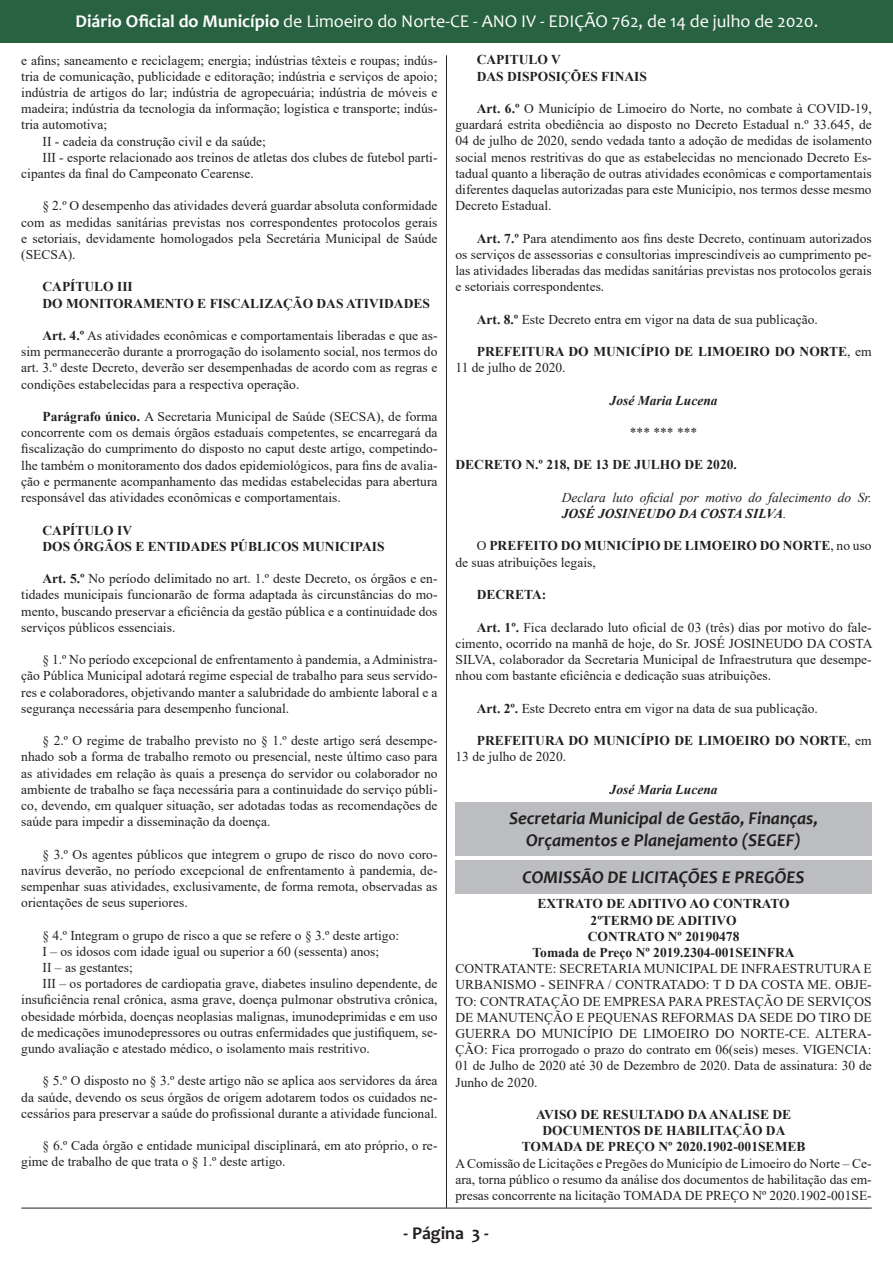
<style>
.page{position:relative;width:893px;height:1263px;background:#fff}
.page>*{position:absolute;margin:0;border:0;box-sizing:border-box;transform-origin:0 0}
.t1{font:italic 700 18px "Candara";color:#231f20}
.t2{font:18px "Candara";color:#fff}
.t3{font:700 18px "Candara";color:#231f20}
.t4{font:13.5px/16.2px "Times New Roman";color:#231f20;text-align:justify}
.t5{font:700 13.5px/16.2px "Times New Roman";color:#231f20}
.t6{font:italic 13.5px/16.2px "Times New Roman";color:#231f20}
.t7{font:italic 700 13.5px "Times New Roman";color:#231f20}
.s1{font-weight:700}
.s2{font-weight:400}
</style>
<div class="page">
<div style="left:0;top:0;width:892px;height:42px;background:#286240"></div>
<hr style="left:446px;top:55px;width:1px;height:1153px;background:#231f20">
<hr style="left:21px;top:1208px;width:851px;height:1px;background:#231f20">
<div style="left:455px;top:802px;width:417px;height:53px;background:#bcbdc0"></div>
<div style="left:455px;top:860px;width:417px;height:33px;background:#bcbdc0"></div>
<h1 class="t2" style="left:76px;top:10px;width:744px"><span class="s1">Diário Oficial do Município</span> de Limoeiro do Norte-CE - ANO IV - EDIÇÃO 762, de 14 de julho de 2020.</h1>
<p class="t4" style="left:21px;top:52px;width:418px">e afins; saneamento e reciclagem; energia; indústrias têxteis e roupas; indús&shy;tria de comunicação, publicidade e editoração; indústria e serviços de apoio; indústria de artigos do lar; indústria de agropecuária; indústria de móveis e madeira; indústria da tecnologia da informação; logística e transporte; indús&shy;tria automotiva;</p>
<p class="t4" style="left:43px;top:133px;width:225px">II - cadeia da construção civil e da saúde;</p>
<p class="t4" style="left:21px;top:149px;width:418px;text-indent:21px">III - esporte relacionado aos treinos de atletas dos clubes de futebol parti&shy;cipantes da final do Campeonato Cearense.</p>
<p class="t4" style="left:21px;top:197px;width:418px;text-indent:21px">§ 2.º O desempenho das atividades deverá guardar absoluta conformidade com as medidas sanitárias previstas nos correspondentes protocolos gerais e setoriais, devidamente homologados pela Secretária Municipal de Saúde (SECSA).</p>
<p class="t5" style="left:43px;top:278px;width:92px">CAPÍTULO III</p>
<p class="t5" style="left:43px;top:295px;width:389px">DO MONITORAMENTO E FISCALIZAÇÃO DAS ATIVIDADES</p>
<p class="t4" style="left:21px;top:327px;width:418px;text-indent:21px"><span class="s1">Art. 4.º</span> As atividades econômicas e comportamentais liberadas e que as&shy;sim permanecerão durante a prorrogação do isolamento social, nos termos do art. 3.º deste Decreto, deverão ser desempenhadas de acordo com as regras e condições estabelecidas para a respectiva operação.</p>
<p class="t4" style="left:21px;top:408px;width:418px;text-indent:21px"><span class="s1">Parágrafo único.</span> A Secretaria Municipal de Saúde (SECSA), de forma concorrente com os demais órgãos estaduais competentes, se encarregará da fiscalização do cumprimento do disposto no caput deste artigo, competindo&shy;lhe também o monitoramento dos dados epidemiológicos, para fins de avalia&shy;ção e permanente acompanhamento das medidas estabelecidas para abertura responsável das atividades econômicas e comportamentais.</p>
<p class="t5" style="left:43px;top:521px;width:91px">CAPÍTULO IV</p>
<p class="t5" style="left:43px;top:538px;width:344px">DOS ÓRGÃOS E ENTIDADES PÚBLICOS MUNICIPAIS</p>
<p class="t4" style="left:21px;top:570px;width:418px;text-indent:21px"><span class="s1">Art. 5.º</span> No período delimitado no art. 1.º deste Decreto, os órgãos e en&shy;tidades municipais funcionarão de forma adaptada às circunstâncias do mo&shy;mento, buscando preservar a eficiência da gestão pública e a continuidade dos serviços públicos essenciais.</p>
<p class="t4" style="left:21px;top:651px;width:418px;text-indent:21px">§ 1.º No período excepcional de enfrentamento à pandemia, a Administra&shy;ção Pública Municipal adotará regime especial de trabalho para seus servido&shy;res e colaboradores, objetivando manter a salubridade do ambiente laboral e a segurança necessária para desempenho funcional.</p>
<p class="t4" style="left:21px;top:732px;width:418px;text-indent:21px">§ 2.º O regime de trabalho previsto no § 1.º deste artigo será desempe&shy;nhado sob a forma de trabalho remoto ou presencial, neste último caso para as atividades em relação às quais a presença do servidor ou colaborador no ambiente de trabalho se faça necessária para a continuidade do serviço públi&shy;co, devendo, em qualquer situação, ser adotadas todas as recomendações de saúde para impedir a disseminação da doença.</p>
<p class="t4" style="left:21px;top:845px;width:418px;text-indent:21px">§ 3.º Os agentes públicos que integrem o grupo de risco do novo coro&shy;navírus deverão, no período excepcional de enfrentamento à pandemia, de&shy;sempenhar suas atividades, exclusivamente, de forma remota, observadas as orientações de seus superiores.</p>
<p class="t4" style="left:43px;top:926px;width:358px">§ 4.º Integram o grupo de risco a que se refere o § 3.º deste artigo:</p>
<p class="t4" style="left:43px;top:943px;width:338px">I – os idosos com idade igual ou superior a 60 (sessenta) anos;</p>
<p class="t4" style="left:43px;top:959px;width:92px">II – as gestantes;</p>
<p class="t4" style="left:21px;top:975px;width:418px;text-indent:21px">III – os portadores de cardiopatia grave, diabetes insulino dependente, de insuficiência renal crônica, asma grave, doença pulmonar obstrutiva crônica, obesidade mórbida, doenças neoplasias malignas, imunodeprimidas e em uso de medicações imunodepressores ou outras enfermidades que justifiquem, se&shy;gundo avaliação e atestado médico, o isolamento mais restritivo.</p>
<p class="t4" style="left:21px;top:1072px;width:418px;text-indent:21px">§ 5.º O disposto no § 3.º deste artigo não se aplica aos servidores da área da saúde, devendo os seus órgãos de origem adotarem todos os cuidados ne&shy;cessários para preservar a saúde do profissional durante a atividade funcional.</p>
<p class="t4" style="left:21px;top:1137px;width:418px;text-indent:21px">§ 6.º Cada órgão e entidade municipal disciplinará, em ato próprio, o re&shy;gime de trabalho de que trata o § 1.º deste artigo.</p>
<p class="t5" style="left:477px;top:51px;width:86px">CAPITULO V</p>
<p class="t5" style="left:477px;top:68px;width:172px">DAS DISPOSIÇÕES FINAIS</p>
<p class="t4" style="left:455px;top:100px;width:418px;text-indent:21px"><span class="s1">Art. 6.º</span> O Município de Limoeiro do Norte, no combate à COVID-19, guardará estrita obediência ao disposto no Decreto Estadual n.º 33.645, de 04 de julho de 2020, sendo vedada tanto a adoção de medidas de isolamento social menos restritivas do que as estabelecidas no mencionado Decreto Es&shy;tadual quanto a liberação de outras atividades econômicas e comportamentais diferentes daquelas autorizadas para este Município, nos termos desse mesmo Decreto Estadual.</p>
<p class="t4" style="left:455px;top:230px;width:418px;text-indent:21px"><span class="s1">Art. 7.º</span> Para atendimento aos fins deste Decreto, continuam autorizados os serviços de assessorias e consultorias imprescindíveis ao cumprimento pe&shy;las atividades liberadas das medidas sanitárias previstas nos protocolos gerais e setoriais correspondentes.</p>
<p class="t4" style="left:477px;top:311px;width:343px"><span class="s1">Art. 8.º</span> Este Decreto entra em vigor na data de sua publicação.</p>
<p class="t5" style="left:455px;top:343px;width:418px;text-indent:21px">PREFEITURA DO MUNICÍPIO DE LIMOEIRO DO NORTE<span class="s2">, em<br>11 de julho de 2020.</span></p>
<p class="t7" style="left:610px;top:391px;width:109px">José Maria Lucena</p>
<p class="t4" style="left:630px;top:424px;width:69px">*** *** ***</p>
<p class="t5" style="left:455px;top:456px;width:283px">DECRETO N.º 218, DE 13 DE JULHO DE 2020.</p>
<p class="t6" style="left:562px;top:489px;width:311px">Declara luto oficial por motivo do falecimento do Sr.<br><span class="s1">JOSÉ JOSINEUDO DA COSTA SILVA</span>.</p>
<p class="t5" style="left:455px;top:537px;width:418px;text-indent:21px"><span class="s2">O</span> PREFEITO DO MUNICÍPIO DE LIMOEIRO DO NORTE<span class="s2">, no uso de suas atribuições legais,</span></p>
<p class="t5" style="left:477px;top:586px;width:71px">DECRETA:</p>
<p class="t4" style="left:455px;top:618px;width:418px;text-indent:21px"><span class="s1">Art. 1º.</span> Fica declarado luto oficial de 03 (três) dias por motivo do fale&shy;cimento, ocorrido na manhã de hoje, do Sr. JOSÉ JOSINEUDO DA COSTA SILVA, colaborador da Secretaria Municipal de Infraestrutura que desempe&shy;nhou com bastante eficiência e dedicação suas atribuições.</p>
<p class="t4" style="left:477px;top:699px;width:343px"><span class="s1">Art. 2º.</span> Este Decreto entra em vigor na data de sua publicação.</p>
<p class="t5" style="left:455px;top:732px;width:418px;text-indent:21px">PREFEITURA DO MUNICÍPIO DE LIMOEIRO DO NORTE<span class="s2">, em<br>13 de julho de 2020.</span></p>
<p class="t7" style="left:610px;top:779px;width:109px">José Maria Lucena</p>
<p class="t1" style="left:509px;top:807px;width:310px">Secretaria Municipal de Gestão, Finanças,</p>
<p class="t1" style="left:526px;top:829px;width:276px">Orçamentos e Planejamento (SEGEF)</p>
<p class="t1" style="left:523px;top:866px;width:283px">COMISSÃO DE LICITAÇÕES E PREGÕES</p>
<p class="t5" style="left:537px;top:895px;width:254px">EXTRATO DE ADITIVO AO CONTRATO</p>
<p class="t5" style="left:591px;top:912px;width:147px">2ºTERMO DE ADITIVO</p>
<p class="t5" style="left:588px;top:928px;width:153px">CONTRATO Nº 20190478</p>
<p class="t5" style="left:533px;top:944px;width:264px">Tomada de Preço Nº 2019.2304-001SEINFRA</p>
<p class="t4" style="left:455px;top:960px;width:418px">CONTRATANTE: SECRETARIA MUNICIPAL DE INFRAESTRUTURA E URBANISMO - SEINFRA / CONTRATADO: T D DA COSTA ME. OBJE-TO: CONTRATAÇÃO DE EMPRESA PARA PRESTAÇÃO DE SERVIÇOS DE MANUTENÇÃO E PEQUENAS REFORMAS DA SEDE DO TIRO DE GUERRA DO MUNICÍPIO DE LIMOEIRO DO NORTE-CE. ALTERA-ÇÃO: Fica prorrogado o prazo do contrato em 06(seis) meses. VIGENCIA:<br>01 de Julho de 2020 até 30 de Dezembro de 2020. Data de assinatura: 30 de Junho de 2020.</p>
<p class="t5" style="left:536px;top:1106px;width:257px">AVISO DE RESULTADO DA ANALISE DE</p>
<p class="t5" style="left:542px;top:1122px;width:244px">DOCUMENTOS DE HABILITAÇÃO DA</p>
<p class="t5" style="left:522px;top:1138px;width:285px">TOMADA DE PREÇO Nº 2020.1902-001SEMEB</p>
<p class="t4" style="left:455px;top:1154px;width:418px">A Comissão de Licitações e Pregões do Município de Limoeiro do Norte – Ce&shy;ara, torna público o resumo da análise dos documentos de habilitação das em&shy;presas concorrente na licitação TOMADA DE PREÇO Nº 2020.1902-001SE-</p>
<p class="t3" style="left:404px;top:1222px;width:87px">- Página 3 -</p>
</div>
